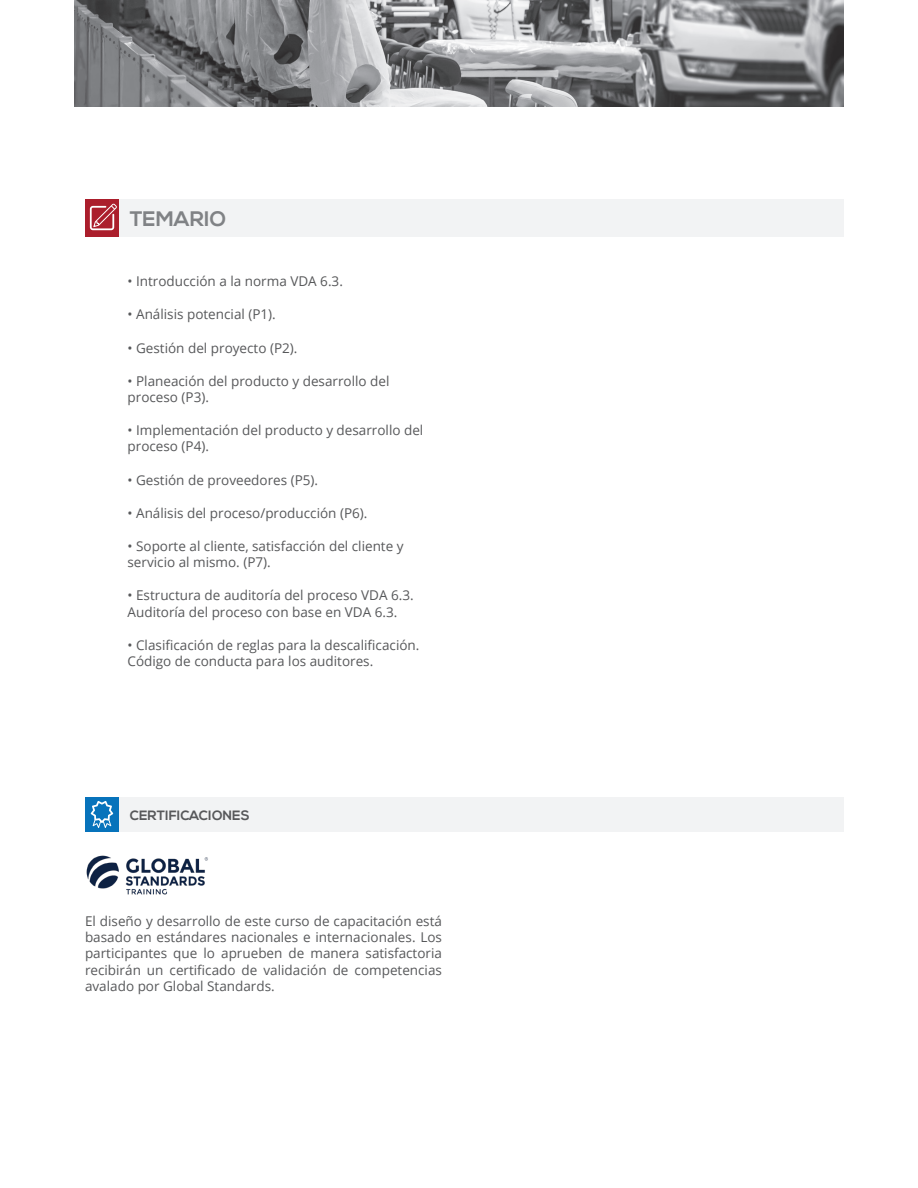
<style>
.page{position:relative;width:918px;height:1188px;background:#fff}
.page>*{position:absolute;margin:0;border:0;box-sizing:border-box;transform-origin:0 0}
.t1{font:700 21px "Nexa";color:#808285}
.Textos{font:13.5px/16.2px "Open Sans";color:#57585a}
.t2{font:700 13.5px "Nexa";color:#57585a}
</style>
<div class="page">
<img style="left:74px;top:0;width:770px;height:106px">
<div style="left:85px;top:200px;width:34px;height:37px;background:#ab1e2c"></div>
<div style="left:119px;top:200px;width:725px;height:37px;background:#f2f3f4"></div>
<svg style="left:90px;top:204px;width:27px;height:26px"></svg>
<div style="left:85px;top:798px;width:34px;height:34px;background:#0773bb"></div>
<div style="left:119px;top:798px;width:725px;height:34px;background:#f2f3f4"></div>
<svg style="left:91px;top:801px;width:22px;height:27px"></svg>
<img style="left:86px;top:855px;width:122px;height:40px">
<p class="t1" style="left:130px;top:207px;width:98px">TEMARIO</p>
<p class="Textos" style="left:128px;top:273px;width:217px">• Introducción a la norma VDA 6.3.</p>
<p class="Textos" style="left:128px;top:306px;width:150px">• Análisis potencial (P1).</p>
<p class="Textos" style="left:128px;top:339px;width:171px">• Gestión del proyecto (P2).</p>
<p class="Textos" style="left:128px;top:372px;width:263px">• Planeación del producto y desarrollo del proceso (P3).</p>
<p class="Textos" style="left:128px;top:422px;width:297px">• Implementación del producto y desarrollo del proceso (P4).</p>
<p class="Textos" style="left:128px;top:471px;width:192px">• Gestión de proveedores (P5).</p>
<p class="Textos" style="left:128px;top:504px;width:241px">• Análisis del proceso/producción (P6).</p>
<p class="Textos" style="left:128px;top:538px;width:278px">• Soporte al cliente, satisfacción del cliente y servicio al mismo. (P7).</p>
<p class="Textos" style="left:128px;top:587px;width:288px">• Estructura de auditoría del proceso VDA 6.3.<br>Auditoría del proceso con base en VDA 6.3.</p>
<p class="Textos" style="left:128px;top:636px;width:293px">• Clasificación de reglas para la descalificación.<br>Código de conducta para los auditores.</p>
<p class="t2" style="left:130px;top:807px;width:122px">CERTIFICACIONES</p>
<p class="Textos" style="left:85px;top:913px;width:358px;text-align:justify">El diseño y desarrollo de este curso de capacitación está basado en estándares nacionales e internacionales. Los participantes que lo aprueben de manera satisfactoria recibirán un certificado de validación de competencias avalado por Global Standards.</p>
</div>
